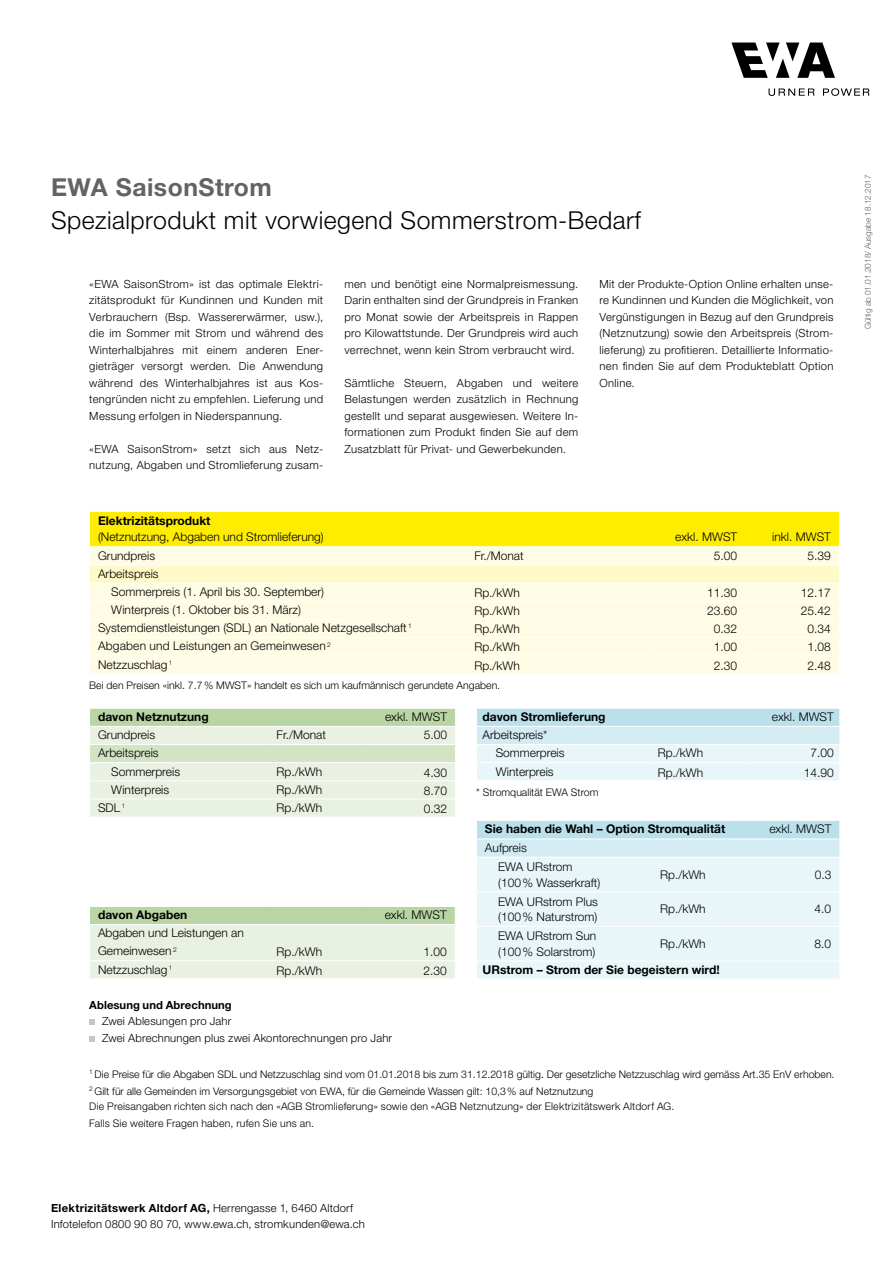
<style>
.page{position:relative;width:893px;height:1263px;background:#fff}
.page>*{position:absolute;margin:0;border:0;box-sizing:border-box;transform-origin:0 0}
.t1{font:300 24.75px "Helvetica Neue LT Std";letter-spacing:.02em;color:#000}
.t2{font:700 24.75px "Helvetica Neue LT Std";letter-spacing:.02em;color:#646363}
.t3{font:300 12px/18.1px "Helvetica Neue LT Std";color:#000}
.t4{font:700 12px "Helvetica Neue LT Std";color:#000}
.t5{font:300 11.25px/16.5px "Helvetica Neue LT Std";letter-spacing:.025em;color:#000;text-align:justify}
.t6{font:700 11.25px "Helvetica Neue LT Std";letter-spacing:.005em;color:#000}
.t7{font:300 10.5px/16.2px "Helvetica Neue LT Std";color:#000}
.t8{font:300 8.25px "Helvetica Neue LT Std";color:#646363}
.s1{font-weight:700}
</style>
<div class="page">
<svg style="left:768px;top:88px;width:47px;height:8px"></svg>
<svg style="left:823px;top:88px;width:46px;height:8px"></svg>
<svg style="left:731px;top:43px;width:104px;height:35px"></svg>
<svg style="left:90px;top:907px;width:365px;height:72px;background:#deead4"></svg>
<svg style="left:90px;top:708px;width:365px;height:109px;background:#dfebd5"></svg>
<svg style="left:477px;top:708px;width:363px;height:72px;background:#d9eef4"></svg>
<svg style="left:89px;top:1019px;width:6px;height:6px"></svg>
<svg style="left:89px;top:1036px;width:6px;height:6px"></svg>
<svg style="left:89px;top:512px;width:751px;height:161px;background:#fff8af"></svg>
<hr style="left:90px;top:546px;width:376px;height:1px;background:#fff">
<hr style="left:466px;top:546px;width:186px;height:1px;background:#fff">
<hr style="left:652px;top:546px;width:94px;height:1px;background:#fff">
<hr style="left:746px;top:546px;width:93px;height:1px;background:#fff">
<hr style="left:90px;top:564px;width:376px;height:1px;background:#fff">
<hr style="left:466px;top:564px;width:186px;height:1px;background:#fff">
<hr style="left:652px;top:564px;width:94px;height:1px;background:#fff">
<hr style="left:746px;top:564px;width:93px;height:1px;background:#fff">
<hr style="left:90px;top:582px;width:376px;height:2px;background:#fff">
<hr style="left:466px;top:582px;width:186px;height:2px;background:#fff">
<hr style="left:652px;top:582px;width:94px;height:2px;background:#fff">
<hr style="left:746px;top:582px;width:93px;height:2px;background:#fff">
<hr style="left:90px;top:601px;width:376px;height:1px;background:#fff">
<hr style="left:466px;top:601px;width:186px;height:1px;background:#fff">
<hr style="left:652px;top:601px;width:94px;height:1px;background:#fff">
<hr style="left:746px;top:601px;width:93px;height:1px;background:#fff">
<hr style="left:90px;top:619px;width:376px;height:1px;background:#fff">
<hr style="left:466px;top:619px;width:186px;height:1px;background:#fff">
<hr style="left:652px;top:619px;width:94px;height:1px;background:#fff">
<hr style="left:746px;top:619px;width:93px;height:1px;background:#fff">
<hr style="left:90px;top:637px;width:376px;height:1px;background:#fff">
<hr style="left:466px;top:637px;width:186px;height:1px;background:#fff">
<hr style="left:652px;top:637px;width:94px;height:1px;background:#fff">
<hr style="left:746px;top:637px;width:93px;height:1px;background:#fff">
<hr style="left:90px;top:655px;width:376px;height:1px;background:#fff">
<hr style="left:466px;top:655px;width:186px;height:1px;background:#fff">
<hr style="left:652px;top:655px;width:94px;height:1px;background:#fff">
<hr style="left:746px;top:655px;width:93px;height:1px;background:#fff">
<svg style="left:477px;top:820px;width:363px;height:159px;background:#e2f2f6"></svg>
<h1 class="t2" style="left:51px;top:172px;width:222px">EWA SaisonStrom</h1>
<h1 class="t1" style="left:51px;top:205px;width:591px">Spezialprodukt mit vorwiegend Sommerstrom-Bedarf</h1>
<p class="t5" style="left:89px;top:275px;width:235px">«EWA SaisonStrom» ist das optimale Elektri&shy;zitätsprodukt für Kundinnen und Kunden mit Verbrauchern (Bsp. Wassererwärmer, usw.), die im Sommer mit Strom und während des Winterhalbjahres mit einem anderen Ener&shy;gieträger versorgt werden. Die Anwendung während des Winterhalbjahres ist aus Kos&shy;tengründen nicht zu empfehlen. Lieferung und Messung erfolgen in Niederspannung.</p>
<p class="t5" style="left:89px;top:440px;width:235px">«EWA SaisonStrom» setzt sich aus Netz&shy;nutzung, Abgaben und Stromlieferung zusam-</p>
<p class="t5" style="left:344px;top:275px;width:235px">men und benötigt eine Normalpreismessung.<br>Darin enthalten sind der Grundpreis in Franken pro Monat sowie der Arbeitspreis in Rappen pro Kilowattstunde. Der Grundpreis wird auch verrechnet, wenn kein Strom verbraucht wird.</p>
<p class="t5" style="left:344px;top:374px;width:235px">Sämtliche Steuern, Abgaben und weitere Belastungen werden zusätzlich in Rechnung gestellt und separat ausgewiesen. Weitere In&shy;formationen zum Produkt finden Sie auf dem Zusatzblatt für Privat- und Gewerbekunden.</p>
<p class="t5" style="left:600px;top:275px;width:235px">Mit der Produkte-Option Online erhalten unse&shy;re Kundinnen und Kunden die Möglichkeit, von Vergünstigungen in Bezug auf den Grundpreis (Netznutzung) sowie den Arbeitspreis (Strom&shy;lieferung) zu profitieren. Detaillierte Informatio&shy;nen finden Sie auf dem Produkteblatt Option Online.</p>
<p class="t4" style="left:98px;top:513px;width:114px">Elektrizitätsprodukt</p>
<p class="t3" style="left:98px;top:527px;width:227px">(Netznutzung, Abgaben und Stromlieferung)</p>
<p class="t3" style="left:675px;top:527px;width:64px">exkl. MWST</p>
<p class="t3" style="left:772px;top:527px;width:60px">inkl. MWST</p>
<p class="t3" style="left:98px;top:546px;width:59px">Grundpreis</p>
<p class="t3" style="left:474px;top:546px;width:51px">Fr./Monat</p>
<p class="t3" style="left:714px;top:546px;width:25px">5.00</p>
<p class="t3" style="left:808px;top:546px;width:25px">5.39</p>
<p class="t3" style="left:111px;top:564px;width:214px;text-indent:-13px">Arbeitspreis<br>Sommerpreis (1. April bis 30. September)</p>
<p class="t3" style="left:474px;top:583px;width:47px">Rp./kWh</p>
<p class="t3" style="left:707px;top:583px;width:32px">11.30</p>
<p class="t3" style="left:801px;top:583px;width:32px">12.17</p>
<p class="t3" style="left:111px;top:600px;width:191px">Winterpreis (1. Oktober bis 31. März)</p>
<p class="t3" style="left:474px;top:601px;width:47px">Rp./kWh</p>
<p class="t3" style="left:707px;top:601px;width:32px">23.60</p>
<p class="t3" style="left:801px;top:601px;width:32px">25.42</p>
<p class="t3" style="left:98px;top:619px;width:315px">Systemdienstleistungen (SDL) an Nationale Netzgesellschaft <sup>1</sup></p>
<p class="t3" style="left:474px;top:620px;width:47px">Rp./kWh</p>
<p class="t3" style="left:714px;top:620px;width:25px">0.32</p>
<p class="t3" style="left:808px;top:620px;width:25px">0.34</p>
<p class="t3" style="left:98px;top:637px;width:234px">Abgaben und Leistungen an Gemeinwesen <sup>2</sup></p>
<p class="t3" style="left:474px;top:638px;width:47px">Rp./kWh</p>
<p class="t3" style="left:714px;top:638px;width:25px">1.00</p>
<p class="t3" style="left:808px;top:638px;width:25px">1.08</p>
<p class="t3" style="left:98px;top:655px;width:76px">Netzzuschlag <sup>1</sup></p>
<p class="t3" style="left:474px;top:656px;width:47px">Rp./kWh</p>
<p class="t3" style="left:714px;top:656px;width:25px">2.30</p>
<p class="t3" style="left:808px;top:656px;width:25px">2.48</p>
<p class="t7" style="left:89px;top:677px;width:412px">Bei den Preisen «inkl. 7.7% MWST» handelt es sich um kaufmännisch gerundete Angaben.</p>
<p class="t4" style="left:98px;top:709px;width:112px">davon Netznutzung</p>
<p class="t3" style="left:385px;top:707px;width:64px">exkl. MWST</p>
<p class="t3" style="left:98px;top:726px;width:59px">Grundpreis</p>
<p class="t3" style="left:277px;top:726px;width:51px">Fr./Monat</p>
<p class="t3" style="left:424px;top:726px;width:25px">5.00</p>
<p class="t3" style="left:111px;top:744px;width:70px;text-indent:-13px">Arbeitspreis<br>Sommerpreis</p>
<p class="t3" style="left:277px;top:762px;width:47px">Rp./kWh</p>
<p class="t3" style="left:424px;top:763px;width:25px">4.30</p>
<p class="t3" style="left:111px;top:780px;width:60px">Winterpreis</p>
<p class="t3" style="left:277px;top:780px;width:47px">Rp./kWh</p>
<p class="t3" style="left:424px;top:781px;width:25px">8.70</p>
<p class="t3" style="left:98px;top:798px;width:29px">SDL <sup>1</sup></p>
<p class="t3" style="left:277px;top:798px;width:47px">Rp./kWh</p>
<p class="t3" style="left:424px;top:799px;width:25px">0.32</p>
<p class="t4" style="left:98px;top:907px;width:91px">davon Abgaben</p>
<p class="t3" style="left:385px;top:906px;width:64px">exkl. MWST</p>
<p class="t3" style="left:98px;top:924px;width:147px">Abgaben und Leistungen an<br>Gemeinwesen <sup>2</sup></p>
<p class="t3" style="left:277px;top:943px;width:47px">Rp./kWh</p>
<p class="t3" style="left:423px;top:943px;width:25px">1.00</p>
<p class="t3" style="left:98px;top:960px;width:76px">Netzzuschlag <sup>1</sup></p>
<p class="t3" style="left:277px;top:961px;width:47px">Rp./kWh</p>
<p class="t3" style="left:423px;top:961px;width:25px">2.30</p>
<p class="t6" style="left:89px;top:998px;width:144px">Ablesung und Abrechnung</p>
<p class="t5" style="left:102px;top:1013px;width:292px">Zwei Ablesungen pro Jahr<br>Zwei Abrechnungen plus zwei Akontorechnungen pro Jahr</p>
<p class="t4" style="left:482px;top:709px;width:125px">davon Stromlieferung</p>
<p class="t3" style="left:772px;top:707px;width:64px">exkl. MWST</p>
<p class="t3" style="left:496px;top:726px;width:70px;text-indent:-13px">Arbeitspreis*<br>Sommerpreis</p>
<p class="t3" style="left:658px;top:744px;width:47px">Rp./kWh</p>
<p class="t3" style="left:810px;top:744px;width:25px">7.00</p>
<p class="t3" style="left:496px;top:762px;width:60px">Winterpreis</p>
<p class="t3" style="left:658px;top:763px;width:47px">Rp./kWh</p>
<p class="t3" style="left:804px;top:763px;width:32px">14.90</p>
<p class="t7" style="left:476px;top:784px;width:124px">* Stromqualität EWA Strom</p>
<p class="t4" style="left:485px;top:821px;width:242px">Sie haben die Wahl – Option Stromqualität</p>
<p class="t3" style="left:769px;top:819px;width:64px">exkl. MWST</p>
<p class="t3" style="left:498px;top:838px;width:76px;line-height:19px;text-indent:-13px">Aufpreis<br>EWA URstrom</p>
<p class="t3" style="left:498px;top:873px;width:104px">(100% Wasserkraft)</p>
<p class="t3" style="left:660px;top:865px;width:47px">Rp./kWh</p>
<p class="t3" style="left:815px;top:865px;width:18px">0.3</p>
<p class="t3" style="left:498px;top:893px;width:101px;line-height:15.8px">EWA URstrom Plus (100% Naturstrom)</p>
<p class="t3" style="left:660px;top:900px;width:47px">Rp./kWh</p>
<p class="t3" style="left:815px;top:900px;width:18px">4.0</p>
<p class="t3" style="left:498px;top:928px;width:100px;line-height:15.8px">EWA URstrom Sun (100% Solarstrom)</p>
<p class="t3" style="left:660px;top:934px;width:47px">Rp./kWh</p>
<p class="t3" style="left:815px;top:934px;width:18px">8.0</p>
<p class="t4" style="left:482px;top:962px;width:239px">URstrom – Strom der Sie begeistern wird!</p>
<p class="t7" style="left:89px;top:1066px;width:747px"><sup>1</sup> Die Preise für die Abgaben SDL und Netzzuschlag sind vom 01.01.2018 bis zum 31.12.2018 gültig. Der gesetzliche Netzzuschlag wird gemäss Art.35 EnV erhoben.<br><sup>2</sup> Gilt für alle Gemeinden im Versorgungsgebiet von EWA, für die Gemeinde Wassen gilt: 10,3% auf Netznutzung<br>Die Preisangaben richten sich nach den «AGB Stromlieferung» sowie den «AGB Netznutzung» der Elektrizitätswerk Altdorf AG.<br>Falls Sie weitere Fragen haben, rufen Sie uns an.</p>
<p class="t5" style="left:51px;top:1199px;width:315px"><span class="s1">Elektrizitätswerk Altdorf AG,</span> Herrengasse 1, 6460 Altdorf<br>Infotelefon 0800 90 80 70, www.ewa.ch, stromkunden@ewa.ch</p>
<p class="t8" style="left:863px;top:329px;width:156px;rotate:-90deg">Gültig ab 01.01.2018/ Ausgabe 18.12.2017</p>
</div>
